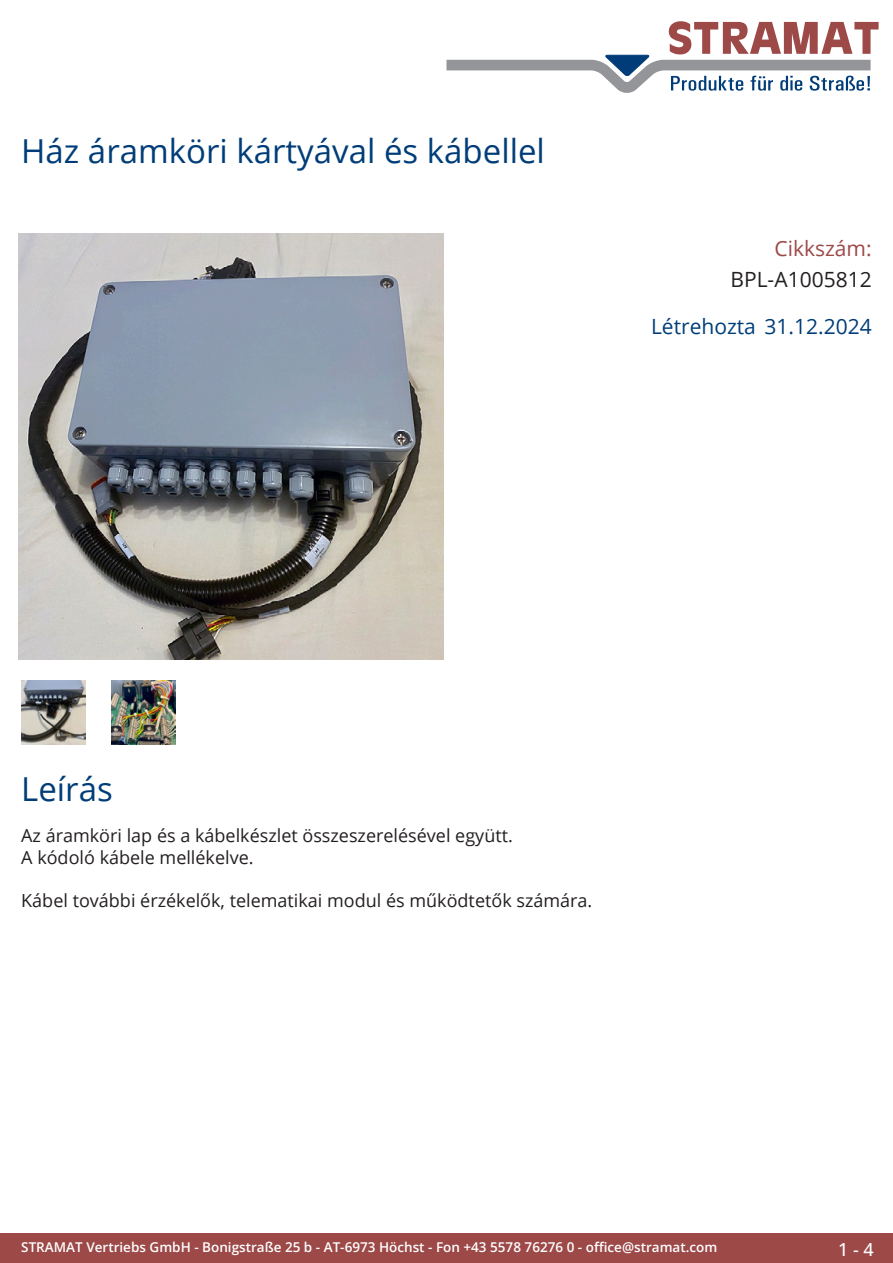
<style>
.page{position:relative;width:893px;height:1263px;background:#fff}
.page>*{position:absolute;margin:0;border:0;box-sizing:border-box;transform-origin:0 0}
.Produkttitel{font:33px "Open Sans";color:#003d78}
.Erstellungsdatum{font:21px "Open Sans";color:#003d78}
.TechDaten_Inhalt{font:21px "Open Sans";color:#231f20}
.TechDaten_Überschrif{font:21px "Open Sans";color:#9c4948}
.Beschreibung_Text{font:18px/21.6px "Open Sans";color:#231f20}
.t1{font:500 18px "Open Sans";color:#fff}
.t2{font:600 13.5px "Open Sans";color:#fff}
</style>
<div class="page">
<div style="left:0;top:1233px;width:893px;height:30px;background:#9c4948"></div>
<svg style="left:446px;top:21px;width:433px;height:72px"></svg>
<img style="left:18px;top:234px;width:425px;height:425px">
<img style="left:21px;top:680px;width:64px;height:64px">
<img style="left:112px;top:680px;width:63px;height:64px">
<p class="Produkttitel" style="left:21px;top:128px;width:525px">Ház áramköri kártyával és kábellel</p>
<p class="TechDaten_Überschrif" style="left:774px;top:234px;width:99px">Cikkszám:</p>
<p class="TechDaten_Inhalt" style="left:730px;top:265px;width:143px">BPL-A1005812</p>
<p class="Erstellungsdatum" style="left:651px;top:312px;width:222px">Létrehozta 31.12.2024</p>
<p class="Produkttitel" style="left:21px;top:766px;width:93px">Leírás</p>
<p class="Beschreibung_Text" style="left:21px;top:824px;width:493px">Az áramköri lap és a kábelkészlet összeszerelésével együtt.<br>A kódoló kábele mellékelve.</p>
<p class="Beschreibung_Text" style="left:21px;top:889px;width:573px">Kábel további érzékelők, telematikai modul és működtetők számára.</p>
<p class="t2" style="left:21px;top:1238px;width:698px">STRAMAT Vertriebs GmbH - Bonigstraße 25 b - AT-6973 Höchst - Fon +43 5578 76276 0 - office@stramat.com</p>
<p class="t1" style="left:838px;top:1237px;width:37px">1 - 4</p>
</div>
